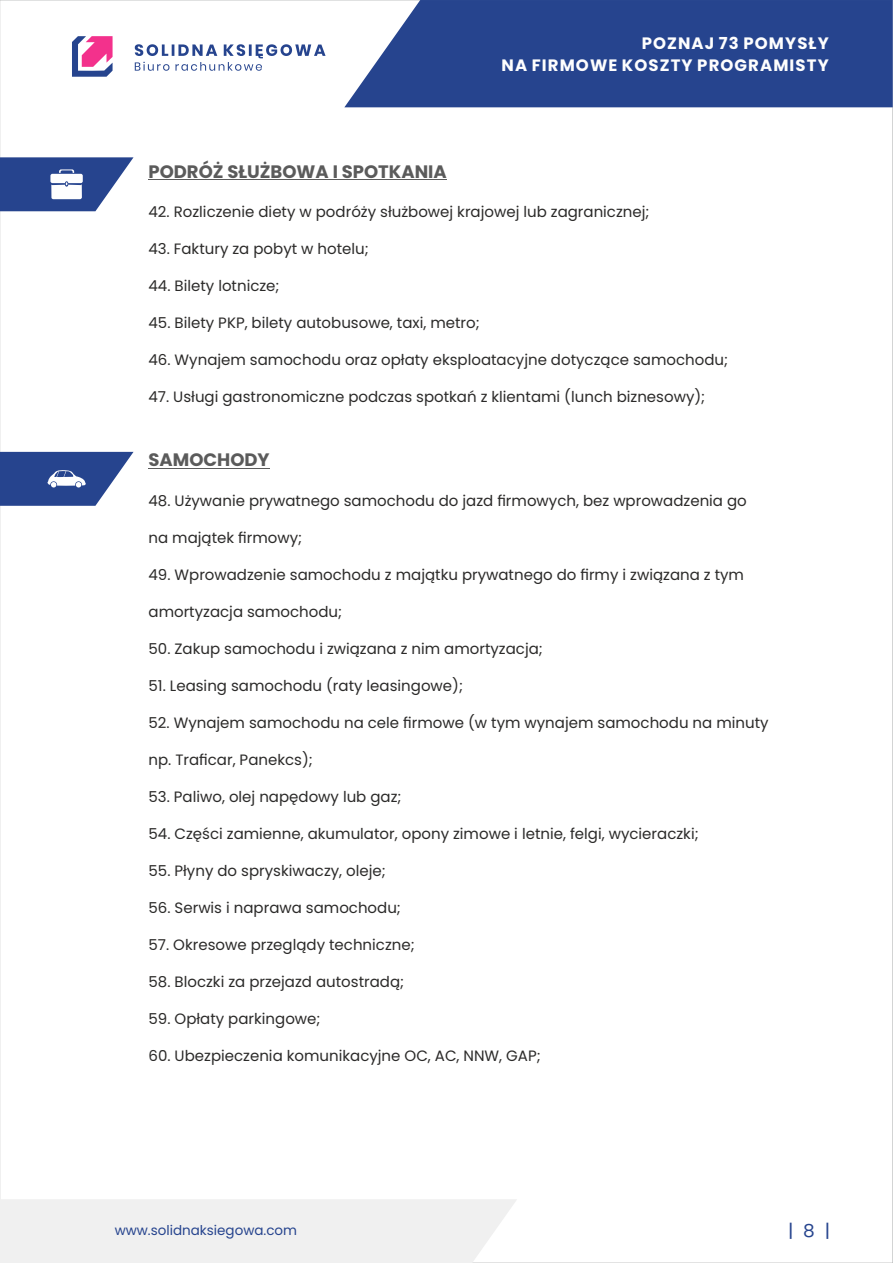
<style>
.page{position:relative;width:893px;height:1263px;background:#fff}
.page>*{position:absolute;margin:0;border:0;box-sizing:border-box;transform-origin:0 0}
.t1{font:700 18px "Poppins";color:#5b5b5b}
.t2{font:18px "Poppins";color:#26448e}
.t3{font:700 16.5px/21.9px "Poppins";letter-spacing:.065em;color:#fefefe;text-align:right}
.t4{font:15px "Poppins";color:#2b2a29}
.t5{font:13.5px "Poppins";color:#26448e}
</style>
<div class="page">
<hr style="left:149px;top:179px;width:298px;height:1px;background:#5b5b5b">
<hr style="left:149px;top:468px;width:121px;height:1px;background:#5b5b5b">
<svg style="left:344px;top:0;width:549px;height:107px;background:#355195"></svg>
<div style="left:0;top:1199px;width:517px;height:64px;background:#f0f0f0"></div>
<svg style="left:135px;top:44px;width:191px;height:27px"></svg>
<svg style="left:72px;top:36px;width:41px;height:41px"></svg>
<svg style="left:0;top:157px;width:134px;height:54px"></svg>
<svg style="left:0;top:452px;width:134px;height:54px"></svg>
<p class="t3" style="left:501px;top:32px;width:329px">POZNAJ 73 POMYSŁY<br>NA FIRMOWE KOSZTY PROGRAMISTY</p>
<p class="t1" style="left:149px;top:159px;width:300px">PODRÓŻ SŁUŻBOWA I SPOTKANIA</p>
<p class="t4" style="left:149px;top:202px;width:502px">42. Rozliczenie diety w podróży służbowej krajowej lub zagranicznej;</p>
<p class="t4" style="left:149px;top:239px;width:222px">43. Faktury za pobyt w hotelu;</p>
<p class="t4" style="left:149px;top:276px;width:133px">44. Bilety lotnicze;</p>
<p class="t4" style="left:149px;top:313px;width:333px">45. Bilety PKP, bilety autobusowe, taxi, metro;</p>
<p class="t4" style="left:149px;top:350px;width:581px">46. Wynajem samochodu oraz opłaty eksploatacyjne dotyczące samochodu;</p>
<p class="t4" style="left:149px;top:387px;width:558px">47. Usługi gastronomiczne podczas spotkań z klientami (lunch biznesowy);</p>
<p class="t1" style="left:149px;top:447px;width:123px">SAMOCHODY</p>
<p class="t4" style="left:149px;top:490px;width:600px">48. Używanie prywatnego samochodu do jazd firmowych, bez wprowadzenia go</p>
<p class="t4" style="left:149px;top:527px;width:155px">na majątek firmowy;</p>
<p class="t4" style="left:149px;top:564px;width:597px">49. Wprowadzenie samochodu z majątku prywatnego do firmy i związana z tym</p>
<p class="t4" style="left:149px;top:601px;width:195px">amortyzacja samochodu;</p>
<p class="t4" style="left:149px;top:638px;width:396px">50. Zakup samochodu i związana z nim amortyzacja;</p>
<p class="t4" style="left:149px;top:675px;width:316px">51. Leasing samochodu (raty leasingowe);</p>
<p class="t4" style="left:149px;top:712px;width:622px">52. Wynajem samochodu na cele firmowe (w tym wynajem samochodu na minuty</p>
<p class="t4" style="left:149px;top:749px;width:166px">np. Traficar, Panekcs);</p>
<p class="t4" style="left:149px;top:786px;width:254px">53. Paliwo, olej napędowy lub gaz;</p>
<p class="t4" style="left:149px;top:823px;width:552px">54. Części zamienne, akumulator, opony zimowe i letnie, felgi, wycieraczki;</p>
<p class="t4" style="left:149px;top:860px;width:239px">55. Płyny do spryskiwaczy, oleje;</p>
<p class="t4" style="left:149px;top:897px;width:254px">56. Serwis i naprawa samochodu;</p>
<p class="t4" style="left:149px;top:934px;width:268px">57. Okresowe przeglądy techniczne;</p>
<p class="t4" style="left:149px;top:971px;width:257px">58. Bloczki za przejazd autostradą;</p>
<p class="t4" style="left:149px;top:1008px;width:173px">59. Opłaty parkingowe;</p>
<p class="t4" style="left:149px;top:1045px;width:394px">60. Ubezpieczenia komunikacyjne OC, AC, NNW, GAP;</p>
<p class="t5" style="left:115px;top:1221px;width:184px">www.solidnaksiegowa.com</p>
<p class="t2" style="left:788px;top:1218px;width:44px">| 8 |</p>
</div>
